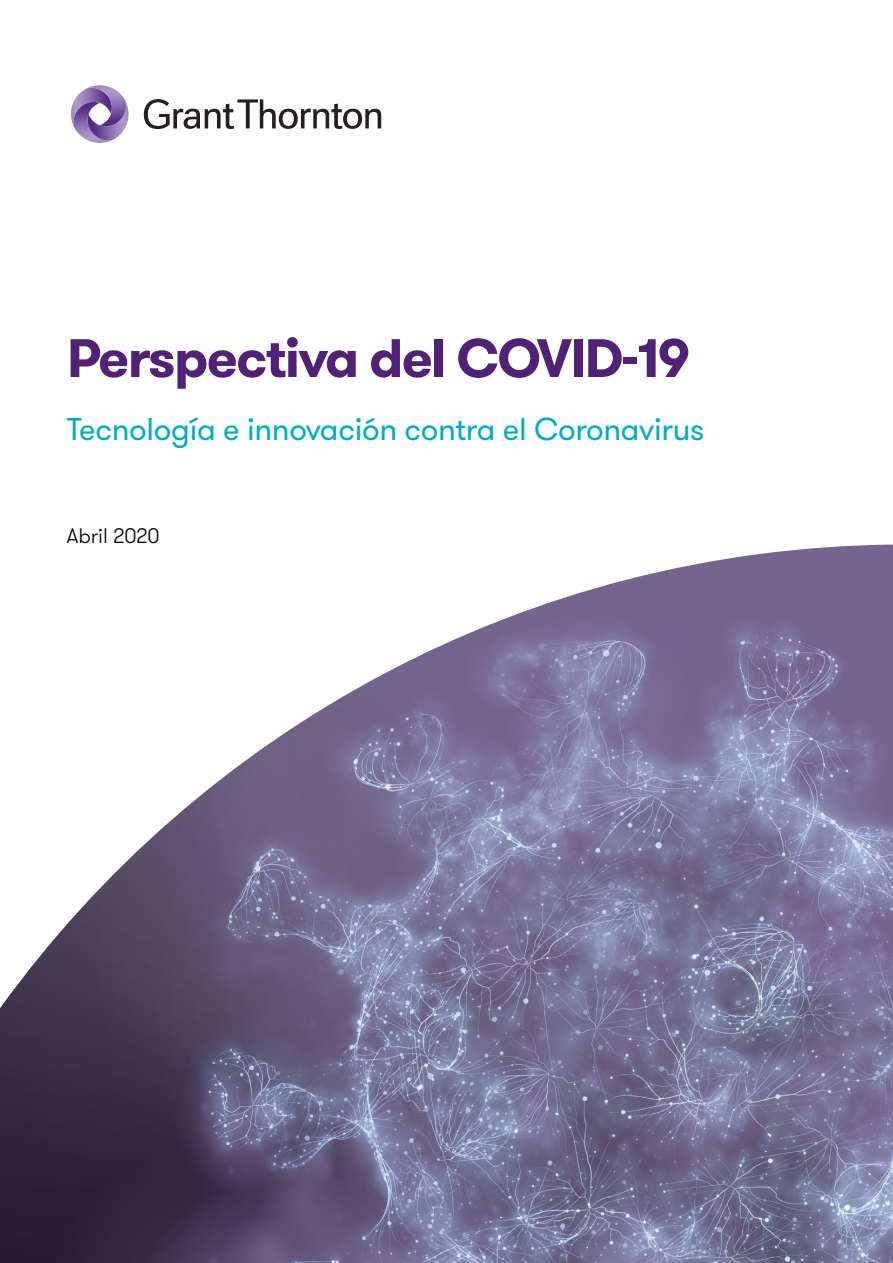
<style>
.page{position:relative;width:893px;height:1263px;background:#fff}
.page>*{position:absolute;margin:0;border:0;box-sizing:border-box;transform-origin:0 0}
.t1{font:700 54px "GT Walsheim Pro";letter-spacing:-.03em;color:#512178}
.t2{font:31.5px "GT Walsheim Pro";letter-spacing:-.01em;color:#00adc6}
.t3{font:300 21px "GT Walsheim Pro";color:#000}
</style>
<div class="page">
<img style="left:0;top:545px;width:893px;height:718px">
<svg style="left:144px;top:99px;width:237px;height:30px"></svg>
<svg style="left:71px;top:85px;width:58px;height:58px"></svg>
<h1 class="t1" style="left:67px;top:323px;width:624px">Perspectiva del COVID-19</h1>
<p class="t2" style="left:67px;top:410px;width:639px">Tecnología e innovación contra el Coronavirus</p>
<p class="t3" style="left:67px;top:523px;width:94px">Abril 2020</p>
</div>
